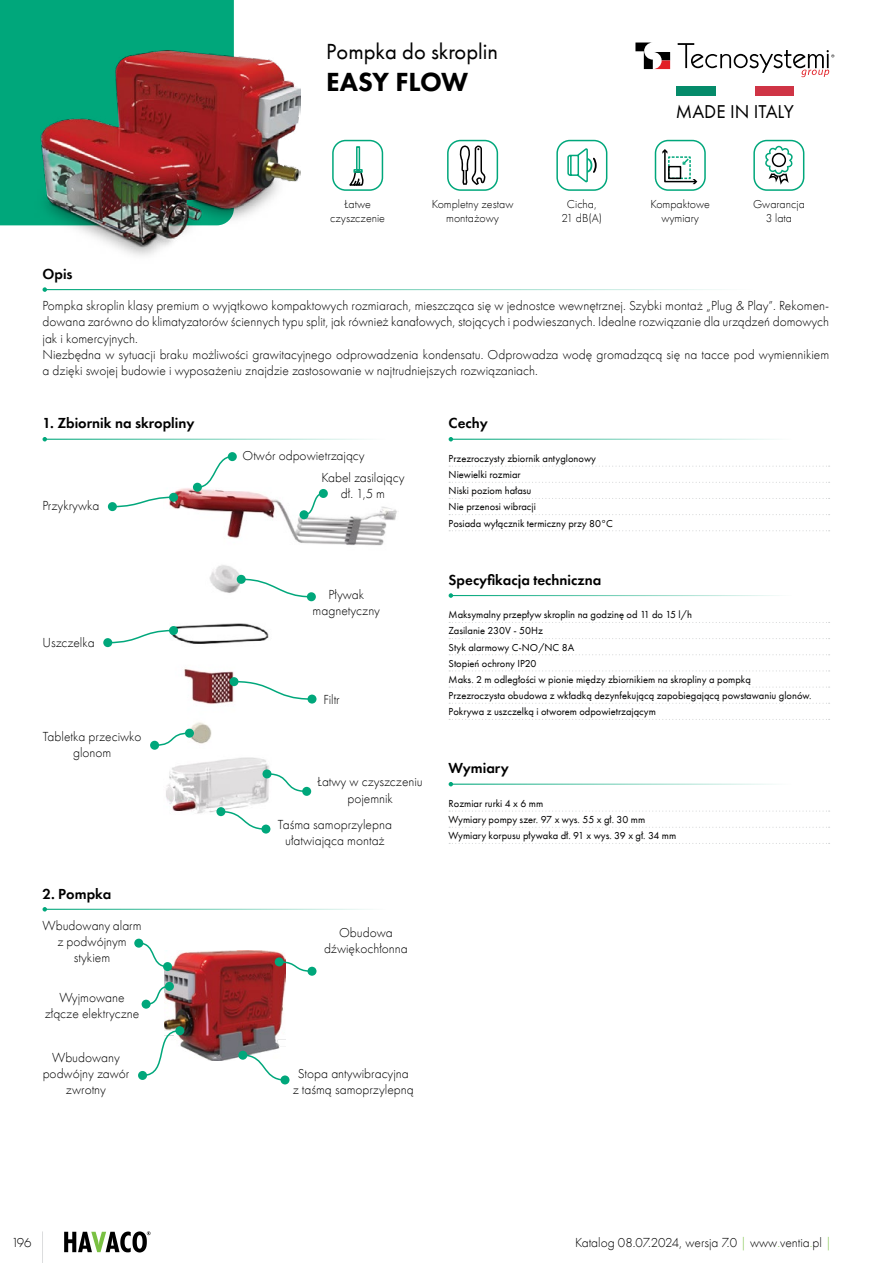
<style>
.page{position:relative;width:893px;height:1263px;background:#fff}
.page>*{position:absolute;margin:0;border:0;box-sizing:border-box;transform-origin:0 0}
.t1{font:27px "Futura PT Heavy";letter-spacing:-.01em;color:#000}
.t2{font:22.5px "Futura PT Book";color:#000}
.t3{font:19.2px "Futura PT Book";color:#000}
.t4{font:15px "Futura PT Demi";color:#000}
.t5{font:13.5px/16.2px "Futura PT Light";color:#000;text-align:center}
.t6{font:12px/14.4px "Futura PT Light";color:#000;text-align:center}
.t7{font:10.5px/16.2px "Futura PT Book";color:#000}
.s1{color:#7ac143}
</style>
<div class="page">
<hr style="left:42px;top:1231px;width:1px;height:32px;background:#a7a9ac">
<svg style="left:64px;top:1231px;width:87px;height:21px"></svg>
<div style="left:0;top:0;width:234px;height:225px;background:#00a77b"></div>
<svg style="left:635px;top:43px;width:35px;height:26px"></svg>
<svg style="left:678px;top:43px;width:156px;height:34px"></svg>
<div style="left:755px;top:86px;width:39px;height:10px;background:#cf3445"></div>
<div style="left:676px;top:86px;width:39px;height:10px;background:#058b6a"></div>
<hr style="left:45px;top:289px;width:784px;height:1px;background:#00a77b">
<svg style="left:43px;top:287px;width:4px;height:5px"></svg>
<hr style="left:451px;top:439px;width:378px;height:1px;background:#00a77b">
<svg style="left:449px;top:437px;width:4px;height:4px"></svg>
<svg style="left:449px;top:466px;width:381px;height:1px"></svg>
<svg style="left:449px;top:482px;width:381px;height:1px"></svg>
<svg style="left:449px;top:498px;width:381px;height:1px"></svg>
<svg style="left:449px;top:514px;width:381px;height:1px"></svg>
<svg style="left:449px;top:530px;width:381px;height:1px"></svg>
<hr style="left:451px;top:595px;width:378px;height:1px;background:#00a77b">
<svg style="left:449px;top:593px;width:4px;height:5px"></svg>
<svg style="left:449px;top:622px;width:381px;height:1px"></svg>
<svg style="left:449px;top:638px;width:381px;height:1px"></svg>
<svg style="left:449px;top:654px;width:381px;height:1px"></svg>
<svg style="left:449px;top:670px;width:381px;height:1px"></svg>
<svg style="left:449px;top:686px;width:381px;height:2px"></svg>
<svg style="left:449px;top:703px;width:381px;height:1px"></svg>
<svg style="left:449px;top:719px;width:381px;height:1px"></svg>
<hr style="left:451px;top:784px;width:378px;height:1px;background:#00a77b">
<svg style="left:449px;top:782px;width:4px;height:4px"></svg>
<svg style="left:449px;top:810px;width:381px;height:2px"></svg>
<svg style="left:449px;top:827px;width:381px;height:1px"></svg>
<svg style="left:449px;top:843px;width:381px;height:1px"></svg>
<div style="left:332px;top:140px;width:51px;height:51px;border:2px solid #00a77b;border-radius:13px"></div>
<svg style="left:349px;top:173px;width:15px;height:13px"></svg>
<div style="left:353px;top:169px;width:10px;height:4px;border:2px solid #00a77b"></div>
<div style="left:356px;top:146px;width:4px;height:25px;border:2px solid #00a77b"></div>
<div style="left:447px;top:140px;width:51px;height:51px;border:2px solid #00a77b;border-radius:13px"></div>
<svg style="left:459px;top:146px;width:26px;height:39px"></svg>
<svg style="left:556px;top:140px;width:51px;height:51px"></svg>
<div style="left:655px;top:140px;width:51px;height:51px;border:2px solid #00a77b;border-radius:13px"></div>
<svg style="left:662px;top:149px;width:35px;height:35px"></svg>
<div style="left:753px;top:140px;width:51px;height:51px;border:2px solid #00a77b;border-radius:13px"></div>
<svg style="left:765px;top:146px;width:28px;height:39px"></svg>
<div style="left:772px;top:153px;width:14px;height:14px;border:2px solid #000;border-radius:50%"></div>
<img style="left:34px;top:51px;width:133px;height:205px">
<img style="left:41px;top:51px;width:260px;height:194px">
<img style="left:165px;top:950px;width:121px;height:110px">
<svg style="left:145px;top:985px;width:26px;height:21px"></svg>
<div style="left:165px;top:982px;width:9px;height:9px;background:#00a77b;border-radius:50%"></div>
<div style="left:142px;top:1000px;width:9px;height:9px;background:#00a77b;border-radius:50%"></div>
<svg style="left:145px;top:1029px;width:36px;height:47px"></svg>
<div style="left:175px;top:1026px;width:9px;height:9px;background:#00a77b;border-radius:50%"></div>
<div style="left:138px;top:1071px;width:9px;height:9px;background:#00a77b;border-radius:50%"></div>
<svg style="left:143px;top:942px;width:26px;height:25px"></svg>
<div style="left:163px;top:962px;width:9px;height:9px;background:#00a77b;border-radius:50%"></div>
<div style="left:134px;top:939px;width:9px;height:9px;background:#00a77b;border-radius:50%"></div>
<svg style="left:278px;top:960px;width:35px;height:13px"></svg>
<div style="left:307px;top:967px;width:9px;height:9px;background:#00a77b;border-radius:50%"></div>
<div style="left:275px;top:957px;width:9px;height:9px;background:#00a77b;border-radius:50%"></div>
<svg style="left:245px;top:1054px;width:41px;height:27px"></svg>
<div style="left:280px;top:1075px;width:9px;height:9px;background:#00a77b;border-radius:50%"></div>
<div style="left:238px;top:1051px;width:9px;height:9px;background:#00a77b;border-radius:50%"></div>
<img style="left:166px;top:487px;width:231px;height:327px">
<svg style="left:153px;top:732px;width:38px;height:15px"></svg>
<div style="left:185px;top:729px;width:9px;height:9px;background:#00a77b;border-radius:50%"></div>
<div style="left:150px;top:741px;width:9px;height:9px;background:#00a77b;border-radius:50%"></div>
<svg style="left:110px;top:629px;width:65px;height:15px"></svg>
<div style="left:169px;top:626px;width:9px;height:9px;background:#00a77b;border-radius:50%"></div>
<div style="left:103px;top:638px;width:9px;height:9px;background:#00a77b;border-radius:50%"></div>
<svg style="left:240px;top:578px;width:73px;height:20px"></svg>
<div style="left:307px;top:592px;width:9px;height:9px;background:#00a77b;border-radius:50%"></div>
<div style="left:237px;top:575px;width:9px;height:9px;background:#00a77b;border-radius:50%"></div>
<svg style="left:232px;top:680px;width:81px;height:20px"></svg>
<div style="left:307px;top:694px;width:9px;height:9px;background:#00a77b;border-radius:50%"></div>
<div style="left:229px;top:677px;width:9px;height:9px;background:#00a77b;border-radius:50%"></div>
<svg style="left:265px;top:772px;width:43px;height:21px"></svg>
<div style="left:302px;top:787px;width:9px;height:9px;background:#00a77b;border-radius:50%"></div>
<div style="left:262px;top:769px;width:9px;height:9px;background:#00a77b;border-radius:50%"></div>
<svg style="left:220px;top:810px;width:47px;height:20px"></svg>
<div style="left:261px;top:824px;width:9px;height:9px;background:#00a77b;border-radius:50%"></div>
<div style="left:216px;top:807px;width:9px;height:9px;background:#00a77b;border-radius:50%"></div>
<svg style="left:117px;top:496px;width:58px;height:12px"></svg>
<div style="left:169px;top:493px;width:9px;height:9px;background:#00a77b;border-radius:50%"></div>
<div style="left:108px;top:502px;width:9px;height:9px;background:#00a77b;border-radius:50%"></div>
<svg style="left:196px;top:455px;width:38px;height:34px"></svg>
<div style="left:228px;top:452px;width:9px;height:9px;background:#00a77b;border-radius:50%"></div>
<div style="left:193px;top:483px;width:9px;height:9px;background:#00a77b;border-radius:50%"></div>
<svg style="left:302px;top:492px;width:23px;height:24px"></svg>
<div style="left:319px;top:489px;width:9px;height:9px;background:#00a77b;border-radius:50%"></div>
<div style="left:299px;top:510px;width:9px;height:9px;background:#00a77b;border-radius:50%"></div>
<hr style="left:45px;top:439px;width:378px;height:1px;background:#00a77b">
<svg style="left:43px;top:437px;width:4px;height:4px"></svg>
<hr style="left:45px;top:909px;width:378px;height:1px;background:#00a77b">
<svg style="left:43px;top:907px;width:4px;height:4px"></svg>
<h2 class="t2" style="left:326px;top:38px;width:173px">Pompka do skroplin</h2>
<h1 class="t1" style="left:326px;top:65px;width:143px">EASY FLOW</h1>
<h3 class="t3" style="left:676px;top:100px;width:120px">MADE IN ITALY</h3>
<p class="t4" style="left:43px;top:264px;width:32px">Opis</p>
<p class="t6" style="left:330px;top:197px;width:56px">Łatwe czyszczenie</p>
<p class="t6" style="left:432px;top:197px;width:83px">Kompletny zestaw montażowy</p>
<p class="t6" style="left:562px;top:197px;width:42px">Cicha,<br>21 dB(A)</p>
<p class="t6" style="left:650px;top:197px;width:61px">Kompaktowe wymiary</p>
<p class="t6" style="left:753px;top:197px;width:53px">Gwarancja<br>3 lata</p>
<p class="t5" style="left:43px;top:298px;width:788px;text-align:left">Pompka skroplin klasy premium o wyjątkowo kompaktowych rozmiarach, mieszcząca się w jednostce wewnętrznej. Szybki montaż „Plug &amp; Play”. Rekomen&shy;dowana zarówno do klimatyzatorów ściennych typu split, jak również kanałowych, stojących i podwieszanych. Idealne rozwiązanie dla urządzeń domowych jak i komercyjnych.<br>Niezbędna w sytuacji braku możliwości grawitacyjnego odprowadzenia kondensatu. Odprowadza wodę gromadzącą się na tacce pod wymiennikiem a dzięki swojej budowie i wyposażeniu znajdzie zastosowanie w najtrudniejszych rozwiązaniach.</p>
<p class="t4" style="left:43px;top:414px;width:153px">1. Zbiornik na skropliny</p>
<p class="t5" style="left:43px;top:497px;width:58px">Przykrywka</p>
<p class="t5" style="left:43px;top:635px;width:54px">Uszczelka</p>
<p class="t5" style="left:43px;top:728px;width:100px">Tabletka przeciwko glonom</p>
<p class="t4" style="left:43px;top:884px;width:70px">2. Pompka</p>
<p class="t5" style="left:43px;top:917px;width:101px">Wbudowany alarm z podwójnym stykiem</p>
<p class="t5" style="left:45px;top:989px;width:96px">Wyjmowane złącze elektryczne</p>
<p class="t5" style="left:43px;top:1049px;width:88px">Wbudowany podwójny zawór zwrotny</p>
<p class="t5" style="left:321px;top:444px;width:85px;line-height:22.2px;text-align:left;text-indent:-79px">Otwór odpowietrzający<br>Kabel zasilający</p>
<p class="t5" style="left:341px;top:486px;width:46px">dł. 1,5 m</p>
<p class="t5" style="left:313px;top:587px;width:69px">Pływak magnetyczny</p>
<p class="t5" style="left:324px;top:692px;width:18px">Filtr</p>
<p class="t5" style="left:317px;top:774px;width:107px">Łatwy w czyszczeniu pojemnik</p>
<p class="t5" style="left:278px;top:816px;width:115px">Taśma samoprzylepna ułatwiająca montaż</p>
<p class="t4" style="left:449px;top:414px;width:41px">Cechy</p>
<p class="t7" style="left:449px;top:450px;width:166px">Przezroczysty zbiornik antyglonowy<br>Niewielki rozmiar<br>Niski poziom hałasu<br>Nie przenosi wibracji<br>Posiada wyłącznik termiczny przy 80°C</p>
<p class="t4" style="left:449px;top:570px;width:154px">Specyfikacja techniczna</p>
<p class="t7" style="left:449px;top:606px;width:365px">Maksymalny przepływ skroplin na godzinę od 11 do 15 l/h<br>Zasilanie 230V - 50Hz<br>Styk alarmowy C-NO/NC 8A<br>Stopień ochrony IP20<br>Maks. 2 m odległości w pionie między zbiornikiem na skropliny a pompką<br>Przezroczysta obudowa z wkładką dezynfekującą zapobiegającą powstawaniu glonów.<br>Pokrywa z uszczelką i otworem odpowietrzającym</p>
<p class="t4" style="left:449px;top:759px;width:62px">Wymiary</p>
<p class="t7" style="left:449px;top:795px;width:229px">Rozmiar rurki 4 x 6 mm<br>Wymiary pompy szer. 97 x wys. 55 x gł. 30 mm<br>Wymiary korpusu pływaka dł. 91 x wys. 39 x gł. 34 mm</p>
<p class="t5" style="left:324px;top:924px;width:85px">Obudowa dźwiękochłonna</p>
<p class="t5" style="left:293px;top:1066px;width:123px">Stopa antywibracyjna<br>z taśmą samoprzylepną</p>
<p class="t5" style="left:11px;top:1234px;width:22px">196</p>
<p class="t5" style="left:575px;top:1234px;width:258px">Katalog 08.07.2024, wersja 7.0 <span class="s1">|</span> www<span class="s1">.</span>ventia<span class="s1">.</span>pl <span class="s1">|</span></p>
</div>
